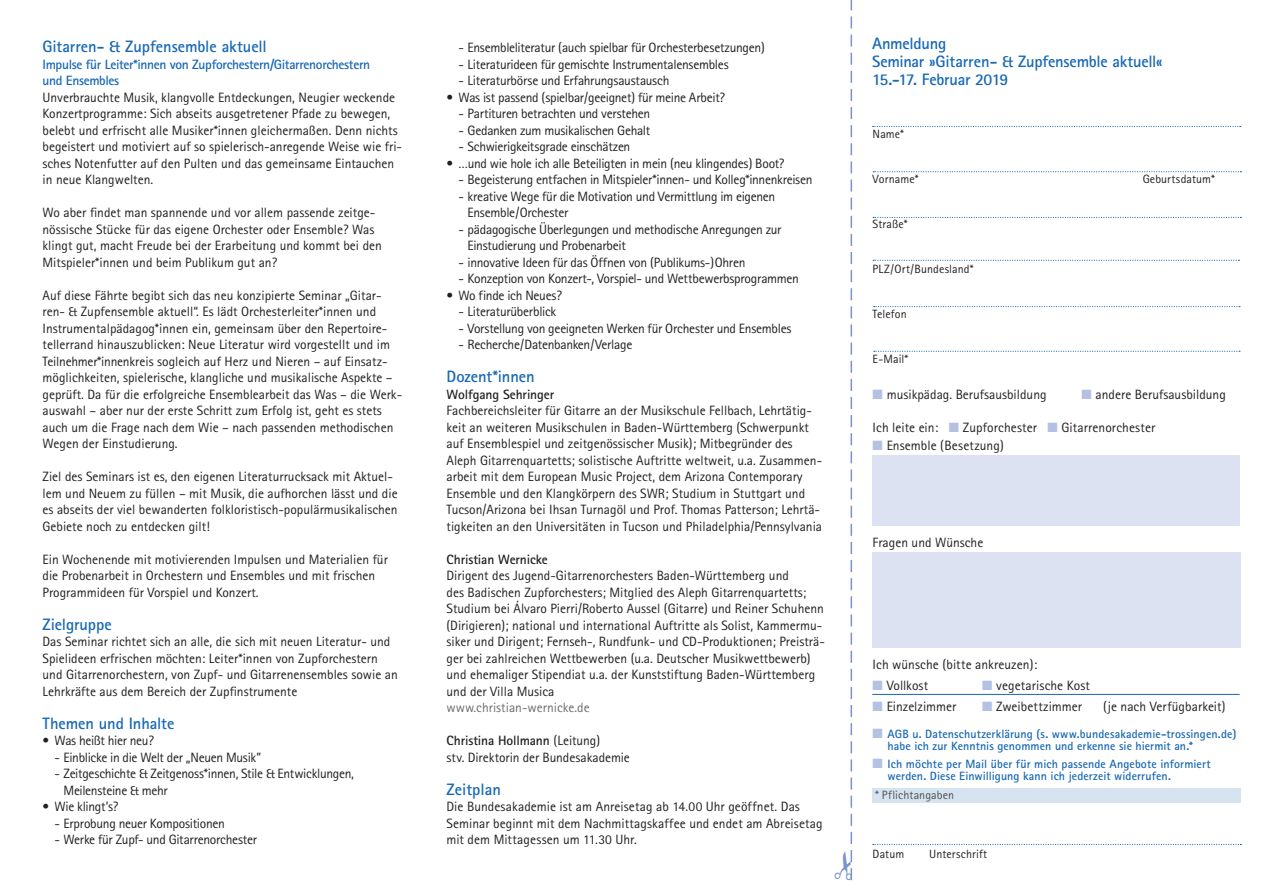
<style>
.page{position:relative;width:1263px;height:893px;background:#fff}
.page>*{position:absolute;margin:0;border:0;box-sizing:border-box;transform-origin:0 0}
.t1{font:700 16.5px/18px "Rotis Sans Serif";letter-spacing:-.01em;color:#1768b4}
.t2{font:13.5px/16.5px "Rotis Sans Serif";color:#231f20}
.t3{font:13.5px/16.5px "Rotis Sans Serif";letter-spacing:-.02em;color:#231f20}
.t4{font:13.5px/16.5px "Rotis Sans Serif";letter-spacing:-.025em;color:#231f20}
.t5{font:700 13.5px/16.5px "Rotis Sans Serif";letter-spacing:-.025em;color:#1768b4}
.t6{font:700 13.5px "Rotis Sans Serif";letter-spacing:-.01em;color:#231f20}
.t7{font:13.5px "Rotis Sans Serif";color:#6c6d70}
.t8{font:700 12px/12px "Rotis Sans Serif";letter-spacing:.005em;color:#1768b4}
.t9{font:12px "Rotis Sans Serif";letter-spacing:.01em;color:#231f20}
.t10{font:12px "Rotis Sans Serif";letter-spacing:.01em;color:#4e4f50}
.s1{font-weight:700}
.s2{color:#b5c1e2}
</style>
<div class="page">
<svg style="left:873px;top:126px;width:368px;height:1px"></svg>
<svg style="left:873px;top:171px;width:368px;height:1px"></svg>
<svg style="left:873px;top:217px;width:368px;height:1px"></svg>
<svg style="left:873px;top:260px;width:366px;height:1px"></svg>
<svg style="left:874px;top:306px;width:366px;height:1px"></svg>
<svg style="left:874px;top:351px;width:366px;height:1px"></svg>
<svg style="left:873px;top:844px;width:368px;height:1px"></svg>
<div style="left:873px;top:552px;width:368px;height:96px;background:#dce2f2"></div>
<div style="left:872px;top:455px;width:367px;height:71px;background:#dce2f2"></div>
<hr style="left:872px;top:694px;width:367px;height:1px;background:#1768b4">
<div style="left:872px;top:788px;width:369px;height:14px;background:#d6e4f1"></div>
<svg style="left:850px;top:0;width:3px;height:880px"></svg>
<p class="t1" style="left:43px;top:37px;width:226px">Gitarren- &amp; Zupfensemble aktuell</p>
<p class="t5" style="left:43px;top:56px;width:329px">Impulse für Leiter*innen von Zupforchestern/Gitarrenorchestern und Ensembles</p>
<p class="t2" style="left:43px;top:89px;width:361px">Unverbrauchte Musik, klangvolle Entdeckungen, Neugier weckende Konzertprogramme: Sich abseits ausgetretener Pfade zu bewegen, belebt und erfrischt alle Musiker*innen gleichermaßen. Denn nichts begeistert und motiviert auf so spielerisch-anregende Weise wie fri&shy;sches Notenfutter auf den Pulten und das gemeinsame Eintauchen in neue Klangwelten.</p>
<p class="t2" style="left:43px;top:204px;width:341px">Wo aber findet man spannende und vor allem passende zeitge&shy;nössische Stücke für das eigene Orchester oder Ensemble? Was klingt gut, macht Freude bei der Erarbeitung und kommt bei den Mitspieler*innen und beim Publikum gut an?</p>
<p class="t2" style="left:43px;top:287px;width:361px">Auf diese Fährte begibt sich das neu konzipierte Seminar „Gitar&shy;ren- &amp; Zupfensemble aktuell“. Es lädt Orchesterleiter*innen und Instrumentalpädagog*innen ein, gemeinsam über den Repertoire&shy;tellerrand hinauszublicken: Neue Literatur wird vorgestellt und im Teilnehmer*innenkreis sogleich auf Herz und Nieren – auf Einsatz&shy;möglichkeiten, spielerische, klangliche und musikalische Aspekte – geprüft. Da für die erfolgreiche Ensemblearbeit das Was – die Werk&shy;auswahl – aber nur der erste Schritt zum Erfolg ist, geht es stets auch um die Frage nach dem Wie – nach passenden methodischen Wegen der Einstudierung.</p>
<p class="t2" style="left:43px;top:468px;width:357px">Ziel des Seminars ist es, den eigenen Literaturrucksack mit Aktuel&shy;lem und Neuem zu füllen – mit Musik, die aufhorchen lässt und die es abseits der viel bewanderten folkloristisch-populärmusikalischen Gebiete noch zu entdecken gilt!</p>
<p class="t2" style="left:43px;top:551px;width:347px">Ein Wochenende mit motivierenden Impulsen und Materialien für die Probenarbeit in Orchestern und Ensembles und mit frischen<br>Programmideen für Vorspiel und Konzert.</p>
<p class="t1" style="left:43px;top:615px;width:71px">Zielgruppe</p>
<p class="t2" style="left:43px;top:633px;width:357px">Das Seminar richtet sich an alle, die sich mit neuen Literatur- und Spielideen erfrischen möchten: Leiter*innen von Zupforchestern und Gitarrenorchestern, von Zupf- und Gitarrenensembles sowie an Lehrkräfte aus dem Bereich der Zupfinstrumente</p>
<p class="t1" style="left:43px;top:714px;width:133px">Themen und Inhalte</p>
<p class="t4" style="left:43px;top:732px;width:113px">• Was heißt hier neu?</p>
<p class="t4" style="left:55px;top:749px;width:208px">- Einblicke in die Welt der „Neuen Musik”</p>
<p class="t4" style="left:64px;top:765px;width:292px;text-indent:-9px">- Zeitgeschichte &amp; Zeitgenoss*innen, Stile &amp; Entwicklungen,<br>Meilensteine &amp; mehr</p>
<p class="t4" style="left:43px;top:798px;width:77px">• Wie klingt’s?</p>
<p class="t3" style="left:55px;top:815px;width:172px">- Erprobung neuer Kompositionen</p>
<p class="t3" style="left:55px;top:831px;width:204px">- Werke für Zupf- und Gitarrenorchester</p>
<p class="t3" style="left:458px;top:39px;width:308px">- Ensembleliteratur (auch spielbar für Orchesterbesetzungen)</p>
<p class="t4" style="left:458px;top:56px;width:272px">- Literaturideen für gemischte Instrumentalensembles</p>
<p class="t3" style="left:458px;top:72px;width:212px">- Literaturbörse und Erfahrungsaustausch</p>
<p class="t3" style="left:446px;top:89px;width:280px">• Was ist passend (spielbar/geeignet) für meine Arbeit?</p>
<p class="t3" style="left:458px;top:105px;width:193px">- Partituren betrachten und verstehen</p>
<p class="t4" style="left:458px;top:122px;width:193px">- Gedanken zum musikalischen Gehalt</p>
<p class="t4" style="left:458px;top:138px;width:173px">- Schwierigkeitsgrade einschätzen</p>
<p class="t4" style="left:446px;top:155px;width:339px">• …und wie hole ich alle Beteiligten in mein (neu klingendes) Boot?</p>
<p class="t4" style="left:458px;top:171px;width:356px">- Begeisterung entfachen in Mitspieler*innen- und Kolleg*innenkreisen</p>
<p class="t3" style="left:467px;top:188px;width:309px;text-indent:-9px">- kreative Wege für die Motivation und Vermittlung im eigenen<br>Ensemble/Orchester</p>
<p class="t3" style="left:467px;top:221px;width:315px;text-indent:-9px">- pädagogische Überlegungen und methodische Anregungen zur<br>Einstudierung und Probenarbeit</p>
<p class="t3" style="left:458px;top:254px;width:288px">- innovative Ideen für das Öffnen von (Publikums-)Ohren</p>
<p class="t3" style="left:458px;top:270px;width:342px">- Konzeption von Konzert-, Vorspiel- und Wettbewerbsprogrammen</p>
<p class="t3" style="left:446px;top:287px;width:117px">• Wo finde ich Neues?</p>
<p class="t3" style="left:458px;top:303px;width:99px">- Literaturüberblick</p>
<p class="t3" style="left:458px;top:320px;width:335px">- Vorstellung von geeigneten Werken für Orchester und Ensembles</p>
<p class="t3" style="left:458px;top:336px;width:175px">- Recherche/Datenbanken/Verlage</p>
<p class="t1" style="left:446px;top:367px;width:90px">Dozent*innen</p>
<p class="t6" style="left:446px;top:386px;width:109px">Wolfgang Sehringer</p>
<p class="t2" style="left:446px;top:402px;width:377px">Fachbereichsleiter für Gitarre an der Musikschule Fellbach, Lehrtätig&shy;keit an weiteren Musikschulen in Baden-Württemberg (Schwerpunkt auf Ensemblespiel und zeitgenössischer Musik); Mitbegründer des Aleph Gitarrenquartetts; solistische Auftritte weltweit, u.a. Zusammen&shy;arbeit mit dem European Music Project, dem Arizona Contemporary Ensemble und den Klangkörpern des SWR; Studium in Stuttgart und Tucson/Arizona bei Ihsan Turnagöl und Prof. Thomas Patterson; Lehrtä&shy;tigkeiten an den Universitäten in Tucson und Philadelphia/Pennsylvania</p>
<p class="t6" style="left:446px;top:551px;width:103px">Christian Wernicke</p>
<p class="t2" style="left:446px;top:567px;width:380px">Dirigent des Jugend-Gitarrenorchesters Baden-Württemberg und<br>des Badischen Zupforchesters; Mitglied des Aleph Gitarrenquartetts; Studium bei Álvaro Pierri/Roberto Aussel (Gitarre) und Reiner Schuhenn (Dirigieren); national und international Auftritte als Solist, Kammermu&shy;siker und Dirigent; Fernseh-, Rundfunk- und CD-Produktionen; Preisträ&shy;ger bei zahlreichen Wettbewerben (u.a. Deutscher Musikwettbewerb) und ehemaliger Stipendiat u.a. der Kunststiftung Baden-Württemberg und der Villa Musica</p>
<p class="t7" style="left:446px;top:700px;width:145px">www.christian-wernicke.de</p>
<p class="t2" style="left:446px;top:732px;width:185px"><span class="s1">Christina Hollmann</span> (Leitung)<br>stv. Direktorin der Bundesakademie</p>
<p class="t1" style="left:446px;top:780px;width:56px">Zeitplan</p>
<p class="t2" style="left:446px;top:798px;width:378px">Die Bundesakademie ist am Anreisetag ab 14.00 Uhr geöffnet. Das<br>Seminar beginnt mit dem Nachmittagskaffee und endet am Abreisetag mit dem Mittagessen um 11.30 Uhr.</p>
<p class="t1" style="left:872px;top:34px;width:292px">Anmeldung<br>Seminar »Gitarren- &amp; Zupfensemble aktuell«<br>15.-17. Februar 2019</p>
<p class="t9" style="left:873px;top:127px;width:33px">Name*</p>
<p class="t9" style="left:873px;top:172px;width:47px">Vorname*</p>
<p class="t9" style="left:1143px;top:172px;width:74px">Geburtsdatum*</p>
<p class="t9" style="left:873px;top:217px;width:37px">Straße*</p>
<p class="t9" style="left:873px;top:262px;width:103px">PLZ/Ort/Bundesland*</p>
<p class="t9" style="left:873px;top:307px;width:36px">Telefon</p>
<p class="t9" style="left:873px;top:352px;width:37px">E-Mail*</p>
<p class="t2" style="left:873px;top:386px;width:175px"><span class="s2">■</span> musikpädag. Berufsausbildung</p>
<p class="t2" style="left:1081px;top:386px;width:146px"><span class="s2">■</span> andere Berufsausbildung</p>
<p class="t2" style="left:873px;top:419px;width:284px">Ich leite ein: <span class="s2">■</span> Zupforchester <span class="s2">■</span> Gitarrenorchester</p>
<p class="t2" style="left:873px;top:437px;width:133px"><span class="s2">■</span> Ensemble (Besetzung)</p>
<p class="t2" style="left:873px;top:534px;width:112px">Fragen und Wünsche</p>
<p class="t2" style="left:873px;top:656px;width:166px">Ich wünsche (bitte ankreuzen):</p>
<p class="t2" style="left:873px;top:677px;width:57px"><span class="s2">■</span> Vollkost</p>
<p class="t2" style="left:982px;top:677px;width:109px"><span class="s2">■</span> vegetarische Kost</p>
<p class="t2" style="left:873px;top:698px;width:85px"><span class="s2">■</span> Einzelzimmer</p>
<p class="t2" style="left:982px;top:698px;width:101px"><span class="s2">■</span> Zweibettzimmer</p>
<p class="t2" style="left:1103px;top:698px;width:124px">(je nach Verfügbarkeit)</p>
<p class="t8" style="left:888px;top:727px;width:350px;text-indent:-15px"><span class="s2">■</span> AGB u. Datenschutzerklärung (s. www.bundesakademie-trossingen.de) habe ich zur Kenntnis genommen und erkenne sie hiermit an.*</p>
<p class="t8" style="left:888px;top:757px;width:324px;text-indent:-15px"><span class="s2">■</span> Ich möchte per Mail über für mich passende Angebote informiert werden. Diese Einwilligung kann ich jederzeit widerrufen.</p>
<p class="t10" style="left:875px;top:788px;width:81px">* Pflichtangaben</p>
<p class="t9" style="left:873px;top:847px;width:33px">Datum</p>
<p class="t9" style="left:929px;top:847px;width:60px">Unterschrift</p>
</div>
